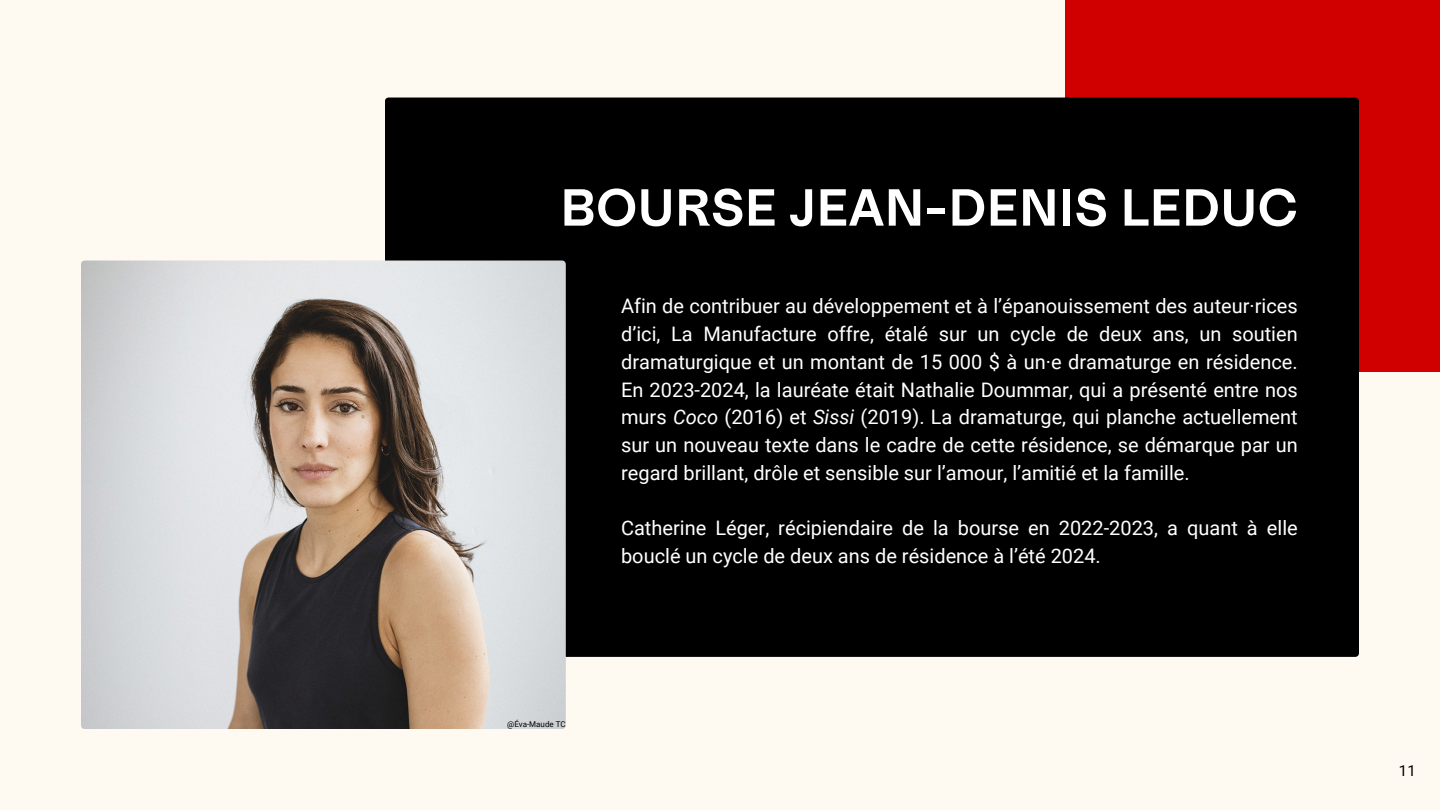
<style>
.page{position:relative;width:1440px;height:810px;background:#fef9f1}
.page>*{position:absolute;margin:0;border:0;box-sizing:border-box;transform-origin:0 0}
.t1{font:600 52px "Medium LL";color:#fff}
.t2{font:20px/27.8px "Roboto";color:#fff;text-align:justify}
.t3{font:15px "Roboto";color:#000}
.t4{font:8px "Roboto";color:#000}
.s1{font-style:italic}
</style>
<div class="page">
<div style="left:1065px;top:0;width:374px;height:372px;background:#d10000"></div>
<div style="left:385px;top:98px;width:974px;height:559px;background:#000"></div>
<img style="left:81px;top:261px;width:485px;height:468px">
<h2 class="t1" style="left:560px;top:176px;width:739px">BOURSE JEAN-DENIS LEDUC</h2>
<p class="t2" style="left:621px;top:293px;width:678px">Afin de contribuer au développement et à l’épanouissement des auteur·rices d’ici, La Manufacture offre, étalé sur un cycle de deux ans, un soutien dramaturgique et un montant de 15 000 $ à un·e dramaturge en résidence.<br>En 2023-2024, la lauréate était Nathalie Doummar, qui a présenté entre nos murs <span class="s1">Coco</span> (2016) et <span class="s1">Sissi</span> (2019). La dramaturge, qui planche actuellement sur un nouveau texte dans le cadre de cette résidence, se démarque par un regard brillant, drôle et sensible sur l’amour, l’amitié et la famille.</p>
<p class="t2" style="left:621px;top:515px;width:678px">Catherine Léger, récipiendaire de la bourse en 2022-2023, a quant à elle bouclé un cycle de deux ans de résidence à l’été 2024.</p>
<p class="t4" style="left:507px;top:720px;width:60px">@Éva-Maude TC</p>
<h2 class="t3" style="left:1399px;top:762px;width:18px">11</h2>
</div>
